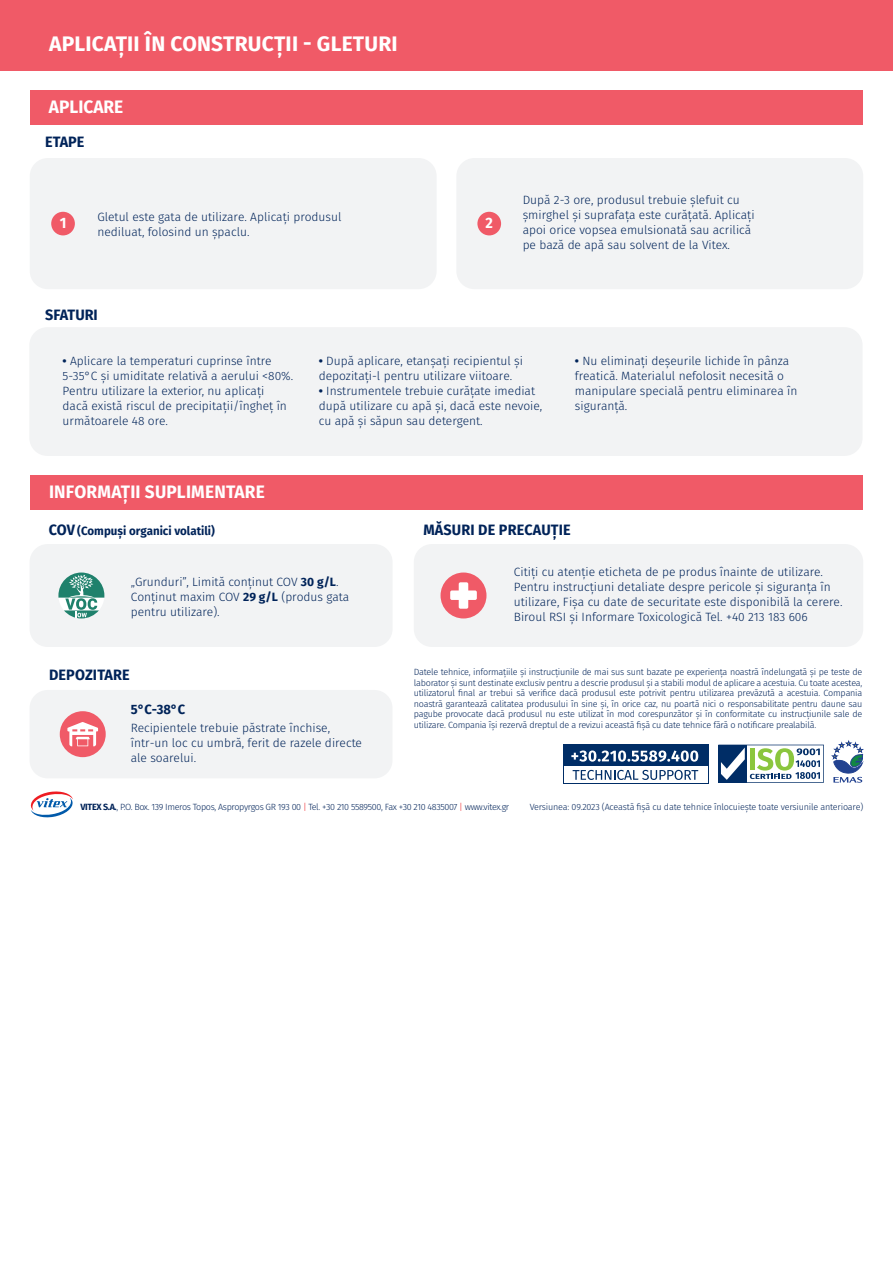
<style>
.page{position:relative;width:893px;height:1263px;background:#fff}
.page>*{position:absolute;margin:0;border:0;box-sizing:border-box;transform-origin:0 0}
.t1{font:700 21px "Fira Sans";letter-spacing:.01em;color:#fff}
.t2{font:700 18px "Fira Sans";letter-spacing:.01em;color:#fff;scale:.96 1}
.t3{font:700 15px "Fira Sans";letter-spacing:.01em;color:#002359;scale:.96 1}
.t4{font:700 15px "Fira Sans";color:#fff;scale:.96 1}
.Titloi_Bold{font:700 13.5px "Fira Sans";color:#002359;scale:.96 1}
.Keimeno_light{font:300 12px/15px "Fira Sans";color:#002359}
.Titloi_Bold-2{font:300 12px/15px "Fira Sans";color:#002359}
.t5{font:700 12px "Fira Sans";color:#002359;scale:.96 1}
.t6{font:300 9px/10.5px "Fira Sans";letter-spacing:-.025em;color:#002359;text-align:justify}
.s1{font-weight:700}
.s2{font-size:15px}
.s3{color:#ee1d23}
</style>
<div class="page">
<div style="left:29px;top:327px;width:833px;height:129px;background:#f2f3f4;border-radius:18px"></div>
<div style="left:30px;top:90px;width:833px;height:34px;background:#f05a67"></div>
<div style="left:30px;top:158px;width:407px;height:131px;background:#f2f3f4;border-radius:18px"></div>
<div style="left:456px;top:158px;width:407px;height:131px;background:#f2f3f4;border-radius:18px"></div>
<div style="left:51px;top:212px;width:24px;height:23px;background:#f05a67;border-radius:50%"></div>
<div style="left:477px;top:212px;width:24px;height:23px;background:#f05a67;border-radius:50%"></div>
<div style="left:0;top:0;width:893px;height:70px;background:#f05a67"></div>
<div style="left:30px;top:475px;width:833px;height:34px;background:#f05a67"></div>
<div style="left:30px;top:544px;width:363px;height:103px;background:#f2f3f4;border-radius:18px"></div>
<div style="left:414px;top:544px;width:449px;height:103px;background:#f2f3f4;border-radius:18px"></div>
<svg style="left:58px;top:572px;width:46px;height:46px"></svg>
<div style="left:441px;top:572px;width:45px;height:46px;background:#f05a67;border-radius:50%"></div>
<svg style="left:450px;top:582px;width:27px;height:27px"></svg>
<div style="left:30px;top:690px;width:362px;height:88px;background:#f2f3f4;border-radius:18px"></div>
<div style="left:60px;top:711px;width:46px;height:46px;background:#f05a67;border-radius:50%"></div>
<svg style="left:67px;top:722px;width:31px;height:24px"></svg>
<svg style="left:718px;top:745px;width:106px;height:38px"></svg>
<svg style="left:832px;top:740px;width:31px;height:43px"></svg>
<div style="left:563px;top:745px;width:145px;height:39px;background:#002d66"></div>
<div style="left:564px;top:767px;width:143px;height:16px;background:#fff"></div>
<svg style="left:573px;top:770px;width:125px;height:10px"></svg>
<svg style="left:571px;top:750px;width:127px;height:12px"></svg>
<svg style="left:30px;top:791px;width:43px;height:27px"></svg>
<p class="t1" style="left:49px;top:29px;width:350px">APLICAȚII ÎN CONSTRUCȚII - GLETURI</p>
<p class="t2" style="left:49px;top:94px;width:79px">APLICARE</p>
<p class="t3" style="left:45px;top:131px;width:42px">ETAPE</p>
<p class="Keimeno_light" style="left:97px;top:210px;width:246px">Gletul este gata de utilizare. Aplicați produsul nediluat, folosind un șpaclu.</p>
<p class="t4" style="left:60px;top:212px;width:8px">1</p>
<p class="t4" style="left:485px;top:212px;width:9px">2</p>
<p class="t3" style="left:45px;top:304px;width:56px">SFATURI</p>
<p class="Keimeno_light" style="left:523px;top:193px;width:233px">După 2-3 ore, produsul trebuie șlefuit cu șmirghel și suprafața este curățată. Aplicați apoi orice vopsea emulsionată sau acrilică pe bază de apă sau solvent de la Vitex.</p>
<p class="Keimeno_light" style="left:63px;top:354px;width:232px"><span class="s1">•</span> Aplicare la temperaturi cuprinse între<br>5-35°C și umiditate relativă a aerului &lt;80%.<br>Pentru utilizare la exterior, nu aplicați</p>
<p class="Keimeno_light" style="left:63px;top:399px;width:226px">dacă există riscul de precipitații/îngheț în</p>
<p class="Keimeno_light" style="left:63px;top:414px;width:107px">următoarele 48 ore.</p>
<p class="Keimeno_light" style="left:319px;top:354px;width:206px"><span class="s1">•</span> După aplicare, etanșați recipientul și depozitați-l pentru utilizare viitoare.</p>
<p class="Keimeno_light" style="left:319px;top:384px;width:225px"><span class="s1">•</span> Instrumentele trebuie curățate imediat după utilizare cu apă și, dacă este nevoie, cu apă și săpun sau detergent.</p>
<p class="Keimeno_light" style="left:575px;top:354px;width:224px"><span class="s1">•</span> Nu eliminați deșeurile lichide în pânza freatică. Materialul nefolosit necesită o manipulare specială pentru eliminarea în siguranță.</p>
<p class="t2" style="left:49px;top:479px;width:226px">INFORMAȚII SUPLIMENTARE</p>
<p class="t5" style="left:49px;top:522px;width:174px"><span class="s2">COV</span> (Compuși organici volatili)</p>
<p class="t3" style="left:423px;top:519px;width:155px">MĂSURI DE PRECAUȚIE</p>
<p class="Keimeno_light" style="left:131px;top:575px;width:220px">„Grunduri”, Limită conținut COV <span class="s1">30 g/L</span>.<br>Conținut maxim COV <span class="s1">29 g/L</span> (produs gata pentru utilizare).</p>
<p class="Keimeno_light" style="left:514px;top:565px;width:330px">Citiți cu atenție eticheta de pe produs înainte de utilizare.<br>Pentru instrucțiuni detaliate despre pericole și siguranța în utilizare, Fișa cu date de securitate este disponibilă la cerere.<br>Biroul RSI și Informare Toxicologică Tel. +40 213 183 606</p>
<p class="t3" style="left:49px;top:664px;width:85px">DEPOZITARE</p>
<p class="Titloi_Bold" style="left:131px;top:699px;width:58px">5°C-38°C</p>
<p class="Titloi_Bold-2" style="left:131px;top:721px;width:233px">Recipientele trebuie păstrate închise, într-un loc cu umbră, ferit de razele directe ale soarelui.</p>
<p class="Titloi_Bold" style="left:131px;top:716px;width:58px">5°C-38°C</p>
<p class="Titloi_Bold-2" style="left:131px;top:737px;width:249px">Keep containers closed in a cool and dry area.</p>
<p class="t6" style="left:414px;top:668px;width:450px">Datele tehnice, informațiile și instrucțiunile de mai sus sunt bazate pe experiența noastră îndelungată și pe teste de laborator și sunt destinate exclusiv pentru a descrie produsul și a stabili modul de aplicare a acestuia. Cu toate acestea, utilizatorul final ar trebui să verifice dacă produsul este potrivit pentru utilizarea prevăzută a acestuia. Compania noastră garantează calitatea produsului în sine și, în orice caz, nu poartă nici o responsabilitate pentru daune sau pagube provocate dacă produsul nu este utilizat în mod corespunzător și în conformitate cu instrucțiunile sale de utilizare. Compania își rezervă dreptul de a revizui această fișă cu date tehnice fără o notificare prealabilă.</p>
<p class="t6" style="left:81px;top:802px;width:430px"><span class="s1">VITEX S.A.</span>, P.O. Box. 139 Imeros Topos, Aspropyrgos GR 193 00 <span class="s3">|</span> Τel. +30 210 5589500, Fax +30 210 4835007 <span class="s3">|</span> www.vitex.gr</p>
<p class="t6" style="left:530px;top:802px;width:335px">Versiunea: 09.2023 (Această fișă cu date tehnice înlocuiește toate versiunile anterioare)</p>
</div>
